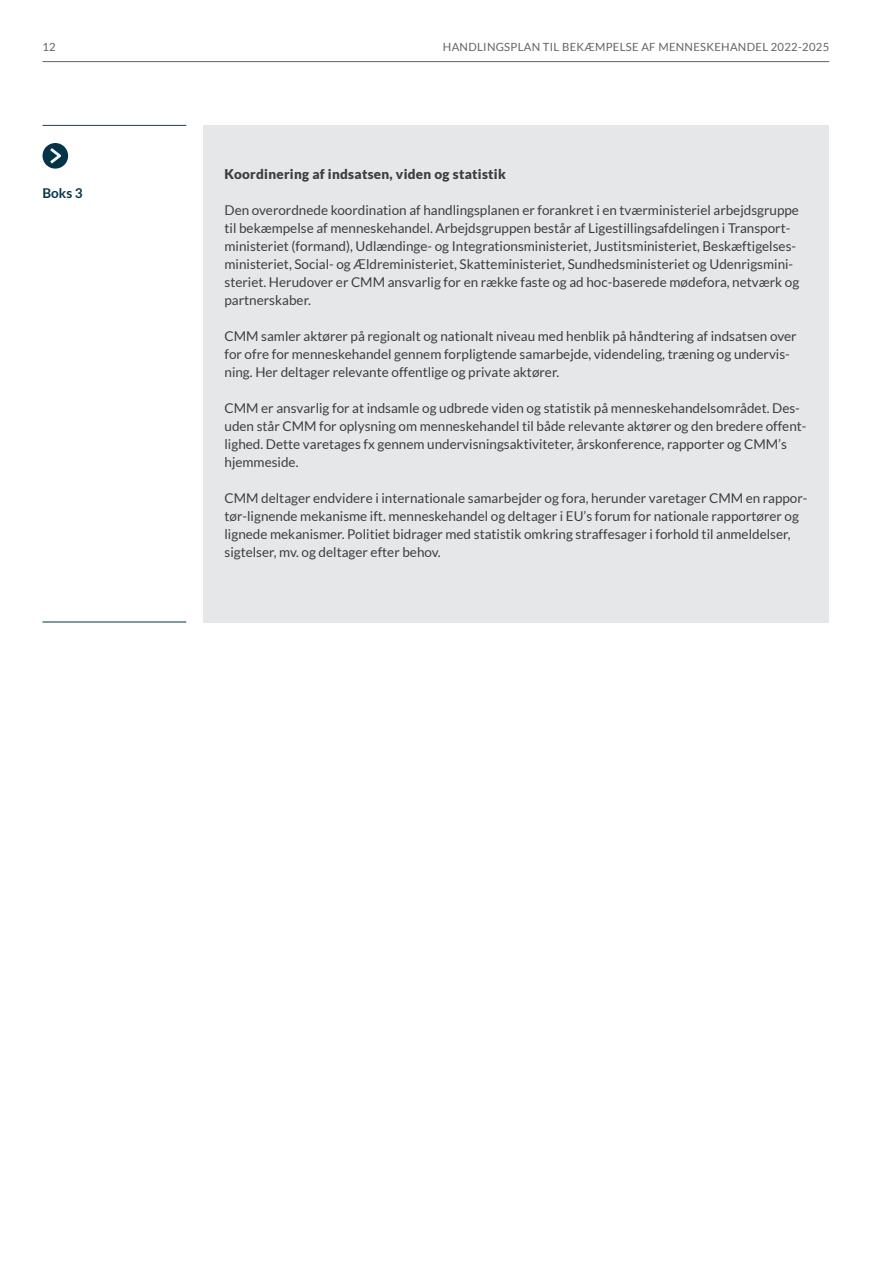
<style>
.page{position:relative;width:893px;height:1263px;background:#fff}
.page>*{position:absolute;margin:0;border:0;box-sizing:border-box;transform-origin:0 0}
.P_Brød_Sans_Reg_9_12{font:13.5px/18px "Lato";color:#3e3e3f}
.H4_Mellemrubrik_Sans{font:900 13.5px "Lato";letter-spacing:.02em;color:#3e3e3f}
.H3_Mellemrubrik_12{font:700 13.5px "Lato";color:#053348}
.t1{font:11.25px "Lato";letter-spacing:.025em;color:#636366}
</style>
<div class="page">
<div style="left:203px;top:125px;width:626px;height:497px;background:#e6e7e9"></div>
<div style="left:43px;top:143px;width:25px;height:26px;background:#053348;border-radius:50%"></div>
<svg style="left:50px;top:148px;width:11px;height:16px"></svg>
<hr style="left:43px;top:125px;width:143px;height:1px;background:#1f3e53">
<hr style="left:43px;top:622px;width:143px;height:1px;background:#053348">
<hr style="left:43px;top:61px;width:786px;height:1px;background:#636366">
<p class="t1" style="left:43px;top:41px;width:15px">12</p>
<p class="t1" style="left:443px;top:41px;width:388px">HANDLINGSPLAN TIL BEKÆMPELSE AF MENNESKEHANDEL 2022-2025</p>
<p class="H3_Mellemrubrik_12" style="left:43px;top:185px;width:42px">Boks 3</p>
<p class="H4_Mellemrubrik_Sans" style="left:225px;top:166px;width:283px">Koordinering af indsatsen, viden og statistik</p>
<p class="P_Brød_Sans_Reg_9_12" style="left:225px;top:201px;width:576px">Den overordnede koordination af handlingsplanen er forankret i en tværministeriel arbejdsgruppe til bekæmpelse af menneskehandel. Arbejdsgruppen består af Ligestillingsafdelingen i Transport&shy;ministeriet (formand), Udlændinge- og Integrationsministeriet, Justitsministeriet, Beskæftigelses&shy;ministeriet, Social- og Ældreministeriet, Skatteministeriet, Sundhedsministeriet og Udenrigsmini&shy;steriet. Herudover er CMM ansvarlig for en række faste og ad hoc-baserede mødefora, netværk og partnerskaber.</p>
<p class="P_Brød_Sans_Reg_9_12" style="left:225px;top:327px;width:574px">CMM samler aktører på regionalt og nationalt niveau med henblik på håndtering af indsatsen over for ofre for menneskehandel gennem forpligtende samarbejde, videndeling, træning og undervis&shy;ning. Her deltager relevante offentlige og private aktører.</p>
<p class="P_Brød_Sans_Reg_9_12" style="left:225px;top:399px;width:584px">CMM er ansvarlig for at indsamle og udbrede viden og statistik på menneskehandelsområdet. Des&shy;uden står CMM for oplysning om menneskehandel til både relevante aktører og den bredere offent&shy;lighed. Dette varetages fx gennem undervisningsaktiviteter, årskonference, rapporter og CMM’s hjemmeside.</p>
<p class="P_Brød_Sans_Reg_9_12" style="left:225px;top:489px;width:584px">CMM deltager endvidere i internationale samarbejder og fora, herunder varetager CMM en rappor&shy;tør-lignende mekanisme ift. menneskehandel og deltager i EU’s forum for nationale rapportører og lignede mekanismer. Politiet bidrager med statistik omkring straffesager i forhold til anmeldelser, sigtelser, mv. og deltager efter behov.</p>
</div>
